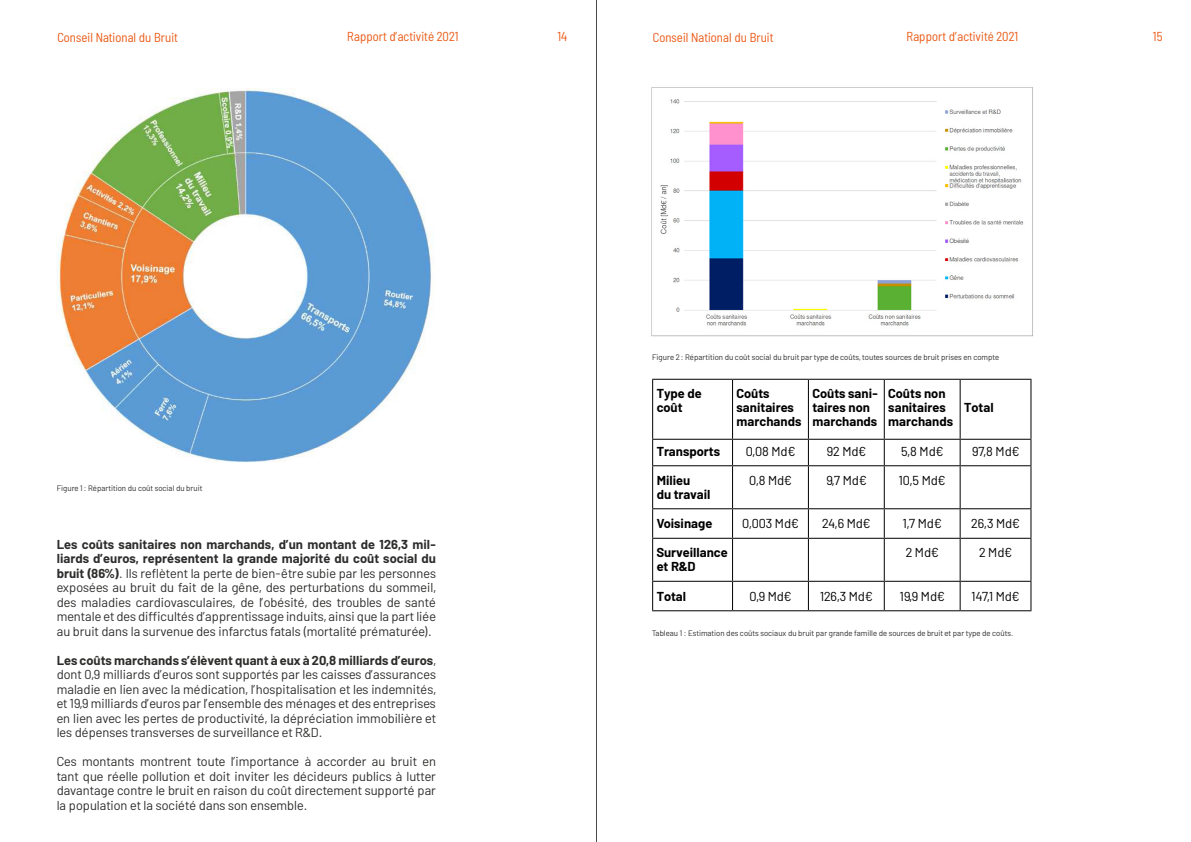
<style>
.page{position:relative;width:1191px;height:842px;background:#fff}
.page>*{position:absolute;margin:0;border:0;box-sizing:border-box;transform-origin:0 0}
.t1{font:13px/14.5px "Barlow";color:#2d2d2c;text-align:justify}
.t2{font:700 13px/14px "Barlow";color:#000}
.t3{font:13px "Barlow";color:#000}
.t4{font:semi-condensed 13px "Barlow";letter-spacing:.005em;color:#ea5b18}
.t5{font:8px "Barlow";color:#2d2d2c}
.s1{font-weight:700}
</style>
<div class="page">
<hr style="left:596px;top:0;width:1px;height:842px;background:#000">
<hr style="left:652px;top:379px;width:80px;height:1px;background:#000">
<hr style="left:652px;top:380px;width:1px;height:59px;background:#000">
<hr style="left:732px;top:379px;width:76px;height:1px;background:#000">
<hr style="left:732px;top:380px;width:1px;height:59px;background:#000">
<hr style="left:808px;top:379px;width:76px;height:1px;background:#000">
<hr style="left:808px;top:380px;width:1px;height:59px;background:#000">
<hr style="left:884px;top:379px;width:76px;height:1px;background:#000">
<hr style="left:883px;top:380px;width:1px;height:59px;background:#000">
<hr style="left:960px;top:379px;width:71px;height:1px;background:#000">
<hr style="left:959px;top:380px;width:1px;height:59px;background:#000">
<hr style="left:1030px;top:380px;width:1px;height:59px;background:#000">
<hr style="left:652px;top:439px;width:80px;height:1px;background:#000">
<svg style="left:652px;top:440px;width:1px;height:25px"></svg>
<hr style="left:732px;top:439px;width:76px;height:1px;background:#000">
<svg style="left:732px;top:440px;width:1px;height:25px"></svg>
<hr style="left:808px;top:439px;width:76px;height:1px;background:#000">
<svg style="left:808px;top:440px;width:1px;height:25px"></svg>
<hr style="left:884px;top:439px;width:76px;height:1px;background:#000">
<svg style="left:883px;top:440px;width:1px;height:25px"></svg>
<hr style="left:960px;top:439px;width:71px;height:1px;background:#000">
<svg style="left:959px;top:440px;width:1px;height:25px"></svg>
<svg style="left:1030px;top:440px;width:1px;height:25px"></svg>
<hr style="left:652px;top:465px;width:80px;height:1px;background:#000">
<hr style="left:652px;top:466px;width:1px;height:42px;background:#000">
<hr style="left:732px;top:465px;width:76px;height:1px;background:#000">
<hr style="left:732px;top:466px;width:1px;height:42px;background:#000">
<hr style="left:808px;top:465px;width:76px;height:1px;background:#000">
<hr style="left:808px;top:466px;width:1px;height:42px;background:#000">
<hr style="left:884px;top:465px;width:76px;height:1px;background:#000">
<hr style="left:883px;top:466px;width:1px;height:42px;background:#000">
<hr style="left:960px;top:465px;width:71px;height:1px;background:#000">
<hr style="left:959px;top:466px;width:1px;height:42px;background:#000">
<hr style="left:1030px;top:466px;width:1px;height:42px;background:#000">
<hr style="left:652px;top:508px;width:80px;height:1px;background:#000">
<svg style="left:652px;top:509px;width:1px;height:29px"></svg>
<hr style="left:732px;top:508px;width:76px;height:1px;background:#000">
<svg style="left:732px;top:509px;width:1px;height:29px"></svg>
<hr style="left:808px;top:508px;width:76px;height:1px;background:#000">
<svg style="left:808px;top:509px;width:1px;height:29px"></svg>
<hr style="left:884px;top:508px;width:76px;height:1px;background:#000">
<svg style="left:883px;top:509px;width:1px;height:29px"></svg>
<hr style="left:960px;top:508px;width:71px;height:1px;background:#000">
<svg style="left:959px;top:509px;width:1px;height:29px"></svg>
<svg style="left:1030px;top:509px;width:1px;height:29px"></svg>
<hr style="left:652px;top:538px;width:80px;height:1px;background:#000">
<hr style="left:652px;top:539px;width:1px;height:42px;background:#000">
<hr style="left:732px;top:538px;width:76px;height:1px;background:#000">
<hr style="left:732px;top:539px;width:1px;height:42px;background:#000">
<hr style="left:808px;top:538px;width:76px;height:1px;background:#000">
<hr style="left:808px;top:539px;width:1px;height:42px;background:#000">
<hr style="left:884px;top:538px;width:76px;height:1px;background:#000">
<hr style="left:883px;top:539px;width:1px;height:42px;background:#000">
<hr style="left:960px;top:538px;width:71px;height:1px;background:#000">
<hr style="left:959px;top:539px;width:1px;height:42px;background:#000">
<hr style="left:1030px;top:539px;width:1px;height:42px;background:#000">
<hr style="left:652px;top:581px;width:80px;height:1px;background:#000">
<svg style="left:652px;top:582px;width:1px;height:28px"></svg>
<hr style="left:732px;top:581px;width:76px;height:1px;background:#000">
<svg style="left:732px;top:582px;width:1px;height:28px"></svg>
<hr style="left:808px;top:581px;width:76px;height:1px;background:#000">
<svg style="left:808px;top:582px;width:1px;height:28px"></svg>
<hr style="left:884px;top:581px;width:76px;height:1px;background:#000">
<svg style="left:883px;top:582px;width:1px;height:28px"></svg>
<hr style="left:960px;top:581px;width:71px;height:1px;background:#000">
<svg style="left:959px;top:582px;width:1px;height:28px"></svg>
<svg style="left:1030px;top:582px;width:1px;height:28px"></svg>
<hr style="left:652px;top:610px;width:80px;height:1px;background:#000">
<hr style="left:732px;top:610px;width:76px;height:1px;background:#000">
<hr style="left:808px;top:610px;width:76px;height:1px;background:#000">
<hr style="left:884px;top:610px;width:76px;height:1px;background:#000">
<hr style="left:960px;top:610px;width:71px;height:1px;background:#000">
<img style="left:57px;top:90px;width:375px;height:372px">
<img style="left:651px;top:87px;width:382px;height:250px">
<p class="t4" style="left:57px;top:28px;width:122px">Conseil National du Bruit</p>
<p class="t4" style="left:347px;top:27px;width:113px">Rapport d’activité 2021</p>
<p class="t4" style="left:557px;top:27px;width:11px">14</p>
<p class="t4" style="left:653px;top:28px;width:122px">Conseil National du Bruit</p>
<p class="t4" style="left:906px;top:27px;width:113px">Rapport d’activité 2021</p>
<p class="t4" style="left:1153px;top:27px;width:11px">15</p>
<p class="t5" style="left:57px;top:482px;width:147px">Figure 1: Répartition du coût social du bruit</p>
<p class="t1" style="left:57px;top:536px;width:381px"><span class="s1">Les coûts sanitaires non marchands, d’un montant de 126,3 mil&shy;liards d’euros, représentent la grande majorité du coût social du bruit (86%)</span>. Ils reflètent la perte de bien-être subie par les personnes exposées au bruit du fait de la gêne, des perturbations du sommeil, des maladies cardiovasculaires, de l’obésité, des troubles de santé mentale et des difficultés d’apprentissage induits, ainsi que la part liée au bruit dans la survenue des infarctus fatals (mortalité prématurée).</p>
<p class="t1" style="left:57px;top:652px;width:381px"><span class="s1">Les coûts marchands s’élèvent quant à eux à 20,8 milliards d’euros</span>, dont 0,9 milliards d’euros sont supportés par les caisses d’assurances maladie en lien avec la médication, l’hospitalisation et les indemnités, et 19,9 milliards d’euros par l’ensemble des ménages et des entreprises en lien avec les pertes de productivité, la dépréciation immobilière et les dépenses transverses de surveillance et R&amp;D.</p>
<p class="t1" style="left:57px;top:753px;width:381px">Ces montants montrent toute l’importance à accorder au bruit en tant que réelle pollution et doit inviter les décideurs publics à lutter davantage contre le bruit en raison du coût directement supporté par la population et la société dans son ensemble.</p>
<p class="t5" style="left:652px;top:352px;width:348px">Figure 2: Répartition du coût social du bruit par type de coûts, toutes sources de bruit prises en compte</p>
<p class="t2" style="left:656px;top:385px;width:47px">Type de coût</p>
<p class="t2" style="left:736px;top:385px;width:66px">Coûts sanitaires marchands</p>
<p class="t2" style="left:812px;top:385px;width:67px">Coûts sani&shy;taires non marchands</p>
<p class="t2" style="left:888px;top:385px;width:66px">Coûts non sanitaires marchands</p>
<p class="t2" style="left:964px;top:400px;width:31px">Total</p>
<p class="t2" style="left:656px;top:443px;width:65px">Transports</p>
<p class="t3" style="left:745px;top:442px;width:51px">0,08 Md€</p>
<p class="t3" style="left:826px;top:442px;width:41px">92 Md€</p>
<p class="t3" style="left:901px;top:442px;width:44px">5,8 Md€</p>
<p class="t3" style="left:971px;top:442px;width:49px">97,8 Md€</p>
<p class="t2" style="left:656px;top:472px;width:55px">Milieu<br>du travail</p>
<p class="t3" style="left:749px;top:471px;width:44px">0,8 Md€</p>
<p class="t3" style="left:826px;top:471px;width:42px">9,7 Md€</p>
<p class="t3" style="left:899px;top:471px;width:48px">10,5 Md€</p>
<p class="t2" style="left:656px;top:516px;width:57px">Voisinage</p>
<p class="t3" style="left:742px;top:514px;width:58px">0,003 Md€</p>
<p class="t3" style="left:822px;top:514px;width:50px">24,6 Md€</p>
<p class="t3" style="left:903px;top:514px;width:40px">1,7 Md€</p>
<p class="t3" style="left:971px;top:514px;width:50px">26,3 Md€</p>
<p class="t2" style="left:656px;top:545px;width:72px">Surveillance et R&amp;D</p>
<p class="t3" style="left:905px;top:543px;width:34px">2 Md€</p>
<p class="t3" style="left:979px;top:543px;width:34px">2 Md€</p>
<p class="t2" style="left:656px;top:588px;width:31px">Total</p>
<p class="t3" style="left:749px;top:587px;width:44px">0,9 Md€</p>
<p class="t3" style="left:820px;top:587px;width:54px">126,3 Md€</p>
<p class="t3" style="left:899px;top:587px;width:47px">19,9 Md€</p>
<p class="t3" style="left:971px;top:587px;width:49px">147,1 Md€</p>
<p class="t5" style="left:652px;top:627px;width:362px">Tableau 1 : Estimation des coûts sociaux du bruit par grande famille de sources de bruit et par type de coûts.</p>
</div>
